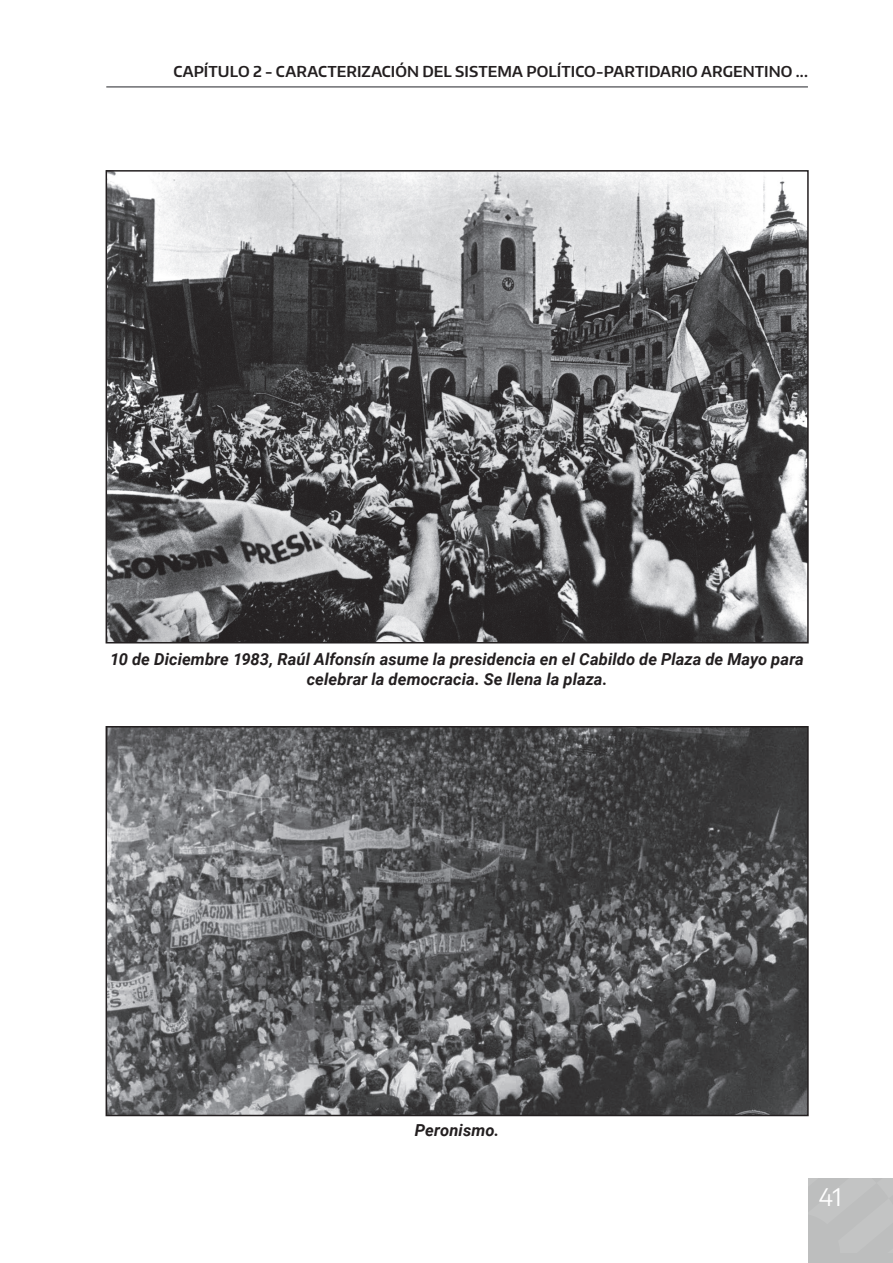
<style>
.page{position:relative;width:893px;height:1263px;background:#fff}
.page>*{position:absolute;margin:0;border:0;box-sizing:border-box;transform-origin:0 0}
.t1{font:24px "Encode Sans";color:#fff}
.t2{font:italic 700 16.5px/19.8px "Roboto";letter-spacing:.005em;color:#231f20;text-align:center}
.t3{font:600 15px "Encode Sans";letter-spacing:.005em;color:#231f20}
</style>
<div class="page">
<div style="left:808px;top:1178px;width:85px;height:85px;background:#bdbebe"></div>
<hr style="left:106px;top:86px;width:702px;height:2px;background:#6c6d70">
<img style="left:109px;top:173px;width:697px;height:467px">
<div style="left:106px;top:170px;width:703px;height:473px;border:2px solid #231f20"></div>
<img style="left:109px;top:729px;width:697px;height:384px">
<div style="left:106px;top:726px;width:703px;height:390px;border:2px solid #231f20"></div>
<p class="t3" style="left:173px;top:61px;width:636px">CAPÍTULO 2 - CARACTERIZACIÓN DEL SISTEMA POLÍTICO-PARTIDARIO ARGENTINO ...</p>
<p class="t2" style="left:110px;top:649px;width:695px">10 de Diciembre 1983, Raúl Alfonsín asume la presidencia en el Cabildo de Plaza de Mayo para celebrar la democracia. Se llena la plaza.</p>
<p class="t2" style="left:415px;top:1120px;width:86px">Peronismo.</p>
<h1 class="t1" style="left:819px;top:1180px;width:24px">41</h1>
</div>
